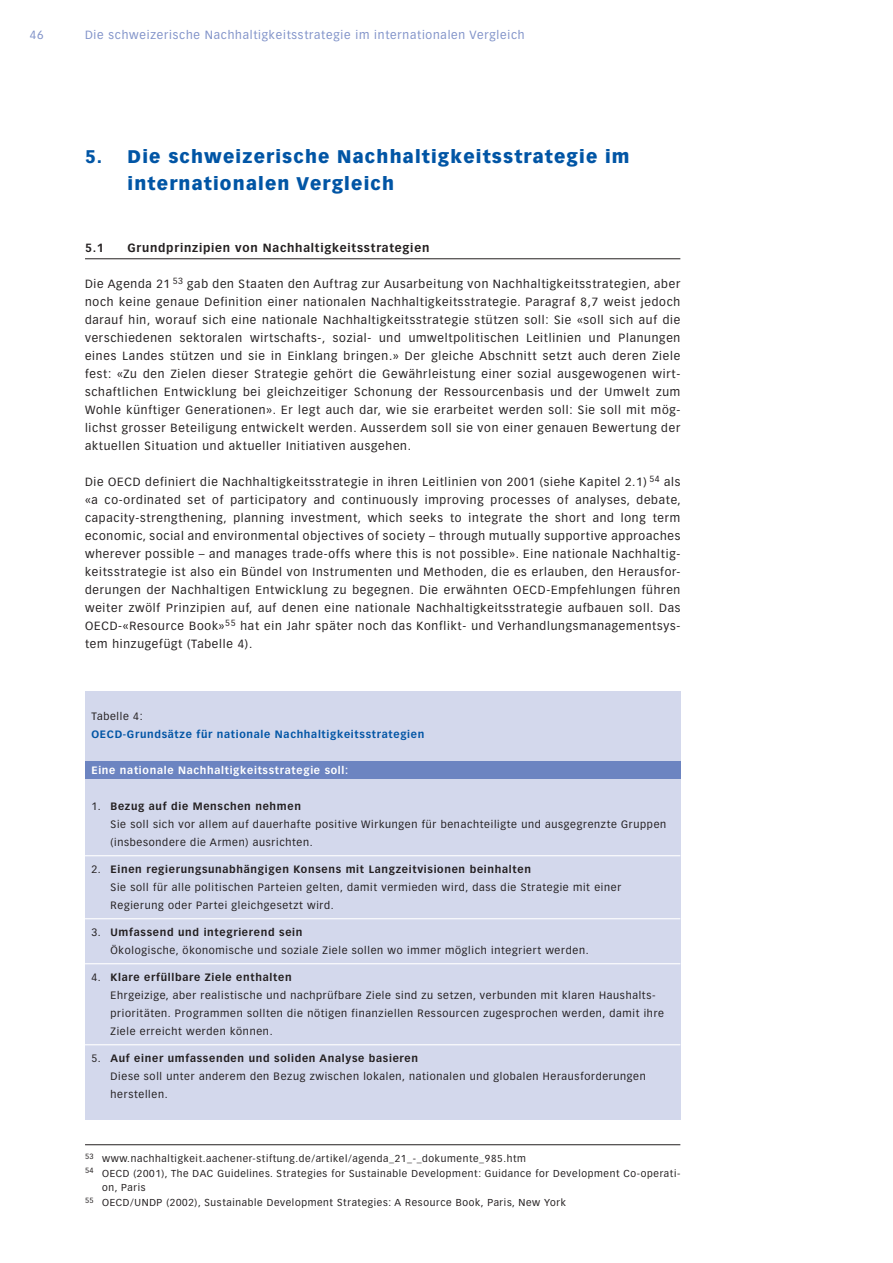
<style>
.page{position:relative;width:893px;height:1263px;background:#fff}
.page>*{position:absolute;margin:0;border:0;box-sizing:border-box;transform-origin:0 0}
.t1{font:900 18px/27px "Vectora LT";letter-spacing:.065em;color:#0155a5}
.t2{font:11.7px/18px "Vectora LT";letter-spacing:.065em;color:#231f20;text-align:justify}
.t3{font:11.7px "Vectora LT";letter-spacing:.065em;color:#8193c9}
.t4{font:700 11.7px "Vectora LT";letter-spacing:.065em;color:#231f20}
.t5{font:10.5px/18px "Vectora LT";letter-spacing:.065em;color:#231f20}
.t6{font:700 10.5px "Vectora LT";letter-spacing:.065em;color:#0155a5}
.t7{font:700 10.5px "Vectora LT";letter-spacing:.065em;color:#fff}
.t8{font:9.9px "Vectora LT";letter-spacing:.065em;color:#231f20}
.s1{font-weight:700}
</style>
<div class="page">
<div style="left:85px;top:691px;width:595px;height:429px;background:#d3d8ec"></div>
<div style="left:85px;top:761px;width:595px;height:18px;background:#6c84c1"></div>
<hr style="left:85px;top:258px;width:595px;height:1px;background:#231f20">
<hr style="left:85px;top:1144px;width:595px;height:1px;background:#231f20">
<hr style="left:85px;top:855px;width:595px;height:1px;background:#fff">
<hr style="left:85px;top:918px;width:595px;height:1px;background:#fff">
<hr style="left:85px;top:963px;width:595px;height:1px;background:#fff">
<hr style="left:85px;top:1044px;width:595px;height:1px;background:#fff">
<p class="t3" style="left:30px;top:28px;width:15px">46</p>
<p class="t3" style="left:85px;top:28px;width:441px">Die schweizerische Nachhaltigkeitsstrategie im internationalen Vergleich</p>
<h1 class="t1" style="left:128px;top:143px;width:504px;text-indent:-43px">5. Die schweizerische Nachhaltigkeitsstrategie im internationalen Vergleich</h1>
<p class="t4" style="left:85px;top:241px;width:20px">5.1</p>
<p class="t4" style="left:128px;top:241px;width:303px">Grundprinzipien von Nachhaltigkeitsstrategien</p>
<p class="t2" style="left:85px;top:275px;width:597px">Die Agenda 21 <sup>53</sup> gab den Staaten den Auftrag zur Ausarbeitung von Nachhaltigkeitsstrategien, aber noch keine genaue Definition einer nationalen Nachhaltigkeitsstrategie. Paragraf 8,7 weist jedoch darauf hin, worauf sich eine nationale Nachhaltigkeitsstrategie stützen soll: Sie «soll sich auf die verschiedenen sektoralen wirtschafts-, sozial- und umweltpolitischen Leitlinien und Planungen eines Landes stützen und sie in Einklang bringen.» Der gleiche Abschnitt setzt auch deren Ziele fest: «Zu den Zielen dieser Strategie gehört die Gewährleistung einer sozial ausgewogenen wirt&shy;schaftlichen Entwicklung bei gleichzeitiger Schonung der Ressourcenbasis und der Umwelt zum Wohle künftiger Generationen». Er legt auch dar, wie sie erarbeitet werden soll: Sie soll mit mög&shy;lichst grosser Beteiligung entwickelt werden. Ausserdem soll sie von einer genauen Bewertung der aktuellen Situation und aktueller Initiativen ausgehen.</p>
<p class="t2" style="left:85px;top:473px;width:597px">Die OECD definiert die Nachhaltigkeitsstrategie in ihren Leitlinien von 2001 (siehe Kapitel 2.1) <sup>54</sup> als «a co-ordinated set of participatory and continuously improving processes of analyses, debate, capacity-strengthening, planning investment, which seeks to integrate the short and long term economic, social and environmental objectives of society – through mutually supportive approaches wherever possible – and manages trade-offs where this is not possible». Eine nationale Nachhaltig&shy;keitsstrategie ist also ein Bündel von Instrumenten und Methoden, die es erlauben, den Herausfor&shy;derungen der Nachhaltigen Entwicklung zu begegnen. Die erwähnten OECD-Empfehlungen führen weiter zwölf Prinzipien auf, auf denen eine nationale Nachhaltigkeitsstrategie aufbauen soll. Das OECD-«Resource Book»<sup>55</sup> hat ein Jahr später noch das Konflikt- und Verhandlungsmanagementsys&shy;tem hinzugefügt (Tabelle 4).</p>
<p class="t5" style="left:91px;top:707px;width:53px">Tabelle 4:</p>
<p class="t6" style="left:91px;top:728px;width:334px">OECD-Grundsätze für nationale Nachhaltigkeitsstrategien</p>
<p class="t7" style="left:91px;top:764px;width:258px">Eine nationale Nachhaltigkeitsstrategie soll:</p>
<p class="t5" style="left:111px;top:797px;width:557px;text-indent:-19px">1. <span class="s1">Bezug auf die Menschen nehmen<br></span>Sie soll sich vor allem auf dauerhafte positive Wirkungen für benachteiligte und ausgegrenzte Gruppen (insbesondere die Armen) ausrichten.</p>
<p class="t5" style="left:111px;top:860px;width:512px;text-indent:-19px">2. <span class="s1">Einen regierungsunabhängigen Konsens mit Langzeitvisionen beinhalten<br></span>Sie soll für alle politischen Parteien gelten, damit vermieden wird, dass die Strategie mit einer<br>Regierung oder Partei gleichgesetzt wird.</p>
<p class="t5" style="left:111px;top:923px;width:480px;text-indent:-19px">3. <span class="s1">Umfassend und integrierend sein<br></span>Ökologische, ökonomische und soziale Ziele sollen wo immer möglich integriert werden.</p>
<p class="t5" style="left:111px;top:968px;width:555px;text-indent:-19px">4. <span class="s1">Klare erfüllbare Ziele enthalten<br></span>Ehrgeizige, aber realistische und nachprüfbare Ziele sind zu setzen, verbunden mit klaren Haushalts&shy;prioritäten. Programmen sollten die nötigen finanziellen Ressourcen zugesprochen werden, damit ihre Ziele erreicht werden können.</p>
<p class="t5" style="left:111px;top:1049px;width:537px;text-indent:-19px">5. <span class="s1">Auf einer umfassenden und soliden Analyse basieren<br></span>Diese soll unter anderem den Bezug zwischen lokalen, nationalen und globalen Herausforderungen herstellen.</p>
<p class="t8" style="left:85px;top:1152px;width:442px"><sup>53</sup> www.nachhaltigkeit.aachener-stiftung.de/artikel/agenda_21_-_dokumente_985.htm</p>
<p class="t8" style="left:85px;top:1167px;width:597px"><sup>54</sup> OECD (2001), The DAC Guidelines. Strategies for Sustainable Development: Guidance for Development Co-operati-</p>
<p class="t8" style="left:102px;top:1182px;width:45px">on, Paris</p>
<p class="t8" style="left:85px;top:1196px;width:482px"><sup>55</sup> OECD/UNDP (2002), Sustainable Development Strategies: A Resource Book, Paris, New York</p>
</div>
